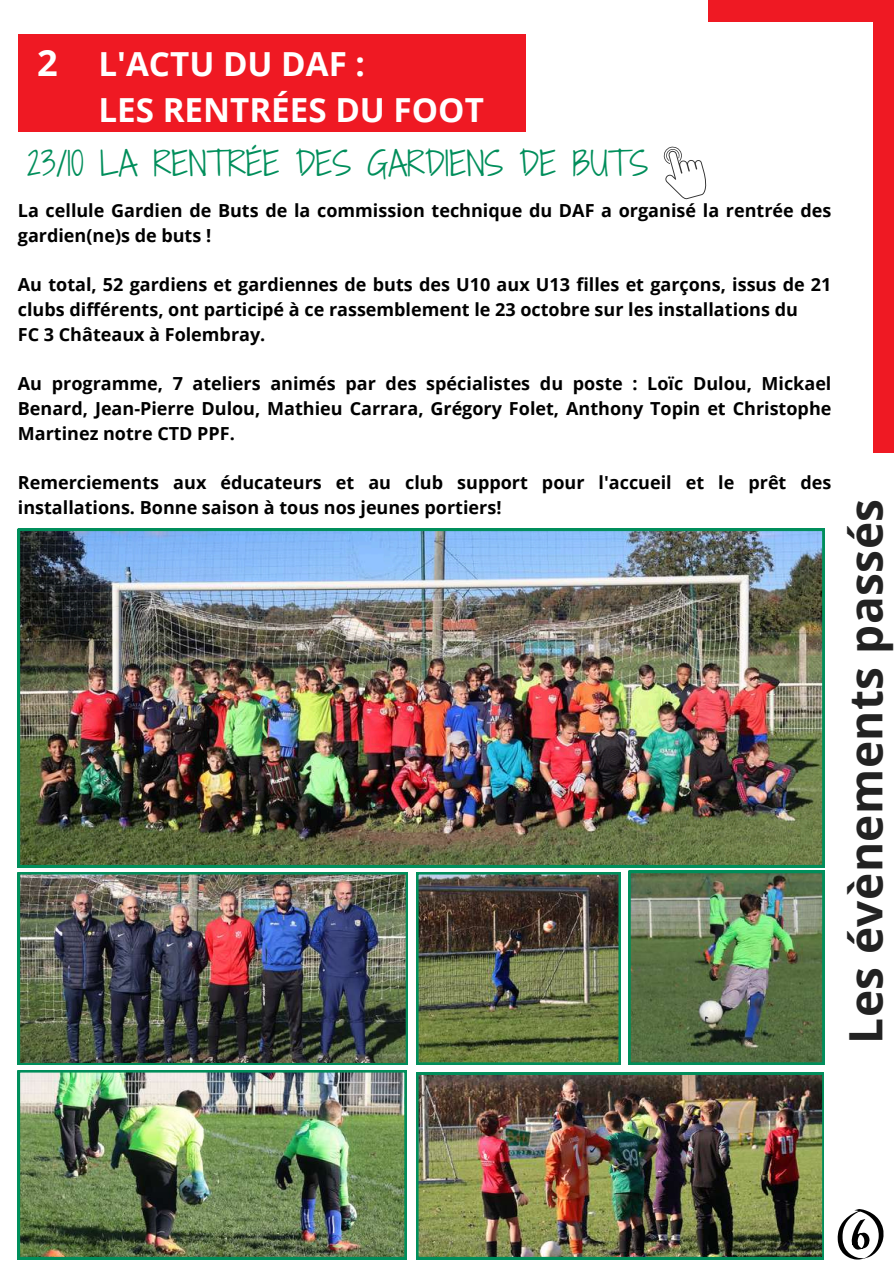
<style>
.page{position:relative;width:894px;height:1264px;background:#fff}
.page>*{position:absolute;margin:0;border:0;box-sizing:border-box;transform-origin:0 0}
.t1{font:700 46.05px "Open Sans";letter-spacing:.01em;color:#222}
.t2{font:700 36.15px "Open Sans";color:#fff}
.t3{font:700 33.15px/46.2px "Open Sans";color:#fff}
.t4{font:31.95px "Shadows Into Light Two";color:#008e5b}
.t5{font:700 18px/24.8px "Open Sans";color:#000}
</style>
<div class="page">
<div style="left:18px;top:34px;width:507px;height:98px;background:#ef1923"></div>
<div style="left:872px;top:0;width:21px;height:452px;background:#ef1923"></div>
<div style="left:708px;top:0;width:182px;height:21px;background:#ef1923"></div>
<svg style="left:663px;top:146px;width:44px;height:54px"></svg>
<img style="left:18px;top:529px;width:805px;height:338px">
<img style="left:18px;top:872px;width:389px;height:192px">
<img style="left:18px;top:1070px;width:388px;height:189px">
<img style="left:416px;top:872px;width:204px;height:192px">
<img style="left:628px;top:871px;width:196px;height:193px">
<img style="left:416px;top:1072px;width:407px;height:187px">
<svg style="left:837px;top:1209px;width:46px;height:50px"></svg>
<h2 class="t2" style="left:37px;top:37px;width:22px">2</h2>
<h3 class="t3" style="left:98px;top:40px;width:387px">L'ACTU DU DAF :<br>LES RENTRÉES DU FOOT</h3>
<h3 class="t4" style="left:27px;top:140px;width:622px">23/10 LA RENTRÉE DES GARDIENS DE BUTS</h3>
<p class="t5" style="left:18px;top:198px;width:814px">La cellule Gardien de Buts de la commission technique du DAF a organisé la rentrée des gardien(ne)s de buts !</p>
<p class="t5" style="left:18px;top:272px;width:814px">Au total, 52 gardiens et gardiennes de buts des U10 aux U13 filles et garçons, issus de 21 clubs différents, ont participé à ce rassemblement le 23 octobre sur les installations du<br>FC 3 Châteaux à Folembray.</p>
<p class="t5" style="left:18px;top:371px;width:814px;text-align:justify">Au programme, 7 ateliers animés par des spécialistes du poste : Loïc Dulou, Mickael Benard, Jean-Pierre Dulou, Mathieu Carrara, Grégory Folet, Anthony Topin et Christophe Martinez notre CTD PPF.</p>
<p class="t5" style="left:18px;top:470px;width:814px">Remerciements aux éducateurs et au club support pour l'accueil et le prêt des installations. Bonne saison à tous nos jeunes portiers!</p>
<h1 class="t1" style="left:833px;top:1043px;width:546px;rotate:-90deg">Les évènements passés</h1>
</div>
